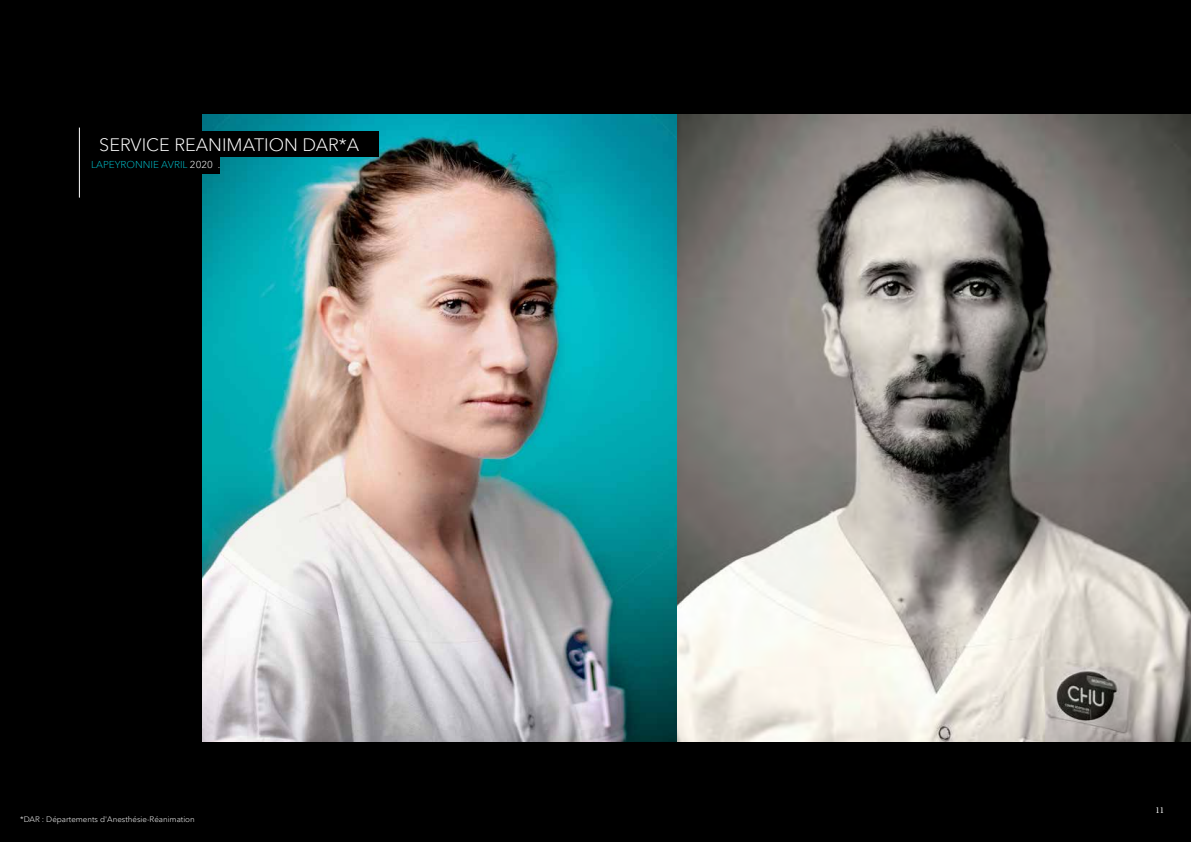
<style>
.page{position:relative;width:1191px;height:842px;background:#fff}
.page>*{position:absolute;margin:0;border:0;box-sizing:border-box;transform-origin:0 0}
.t1{font:300 18px "Avenir Next LT Pro";color:#fff}
.t2{font:300 10px/16.3px "Avenir Next LT Pro";color:#fff}
.t3{font:9.1px "Minion Pro";color:#fff}
.t4{font:300 8px "Avenir Next LT Pro";color:#fff}
.s1{color:#00bcc7}
</style>
<div class="page">
<div style="left:595px;top:0;width:596px;height:842px;background:#000"></div>
<div style="left:0;top:0;width:595px;height:842px;background:#000"></div>
<img style="left:203px;top:115px;width:474px;height:626px">
<img style="left:677px;top:115px;width:514px;height:626px">
<div style="left:62px;top:156px;width:158px;height:17px;background:#000"></div>
<hr style="left:79px;top:128px;width:1px;height:70px;background:#fff">
<div style="left:80px;top:131px;width:298px;height:26px;background:#000"></div>
<h1 class="t1" style="left:99px;top:134px;width:261px">SERVICE REANIMATION DAR*A</h1>
<p class="t2" style="left:89px;top:140px;width:148px">SERVICE REANIMATION DAR* A<br><span class="s1">LAPEYRONNIE AVRIL</span> 2020 .</p>
<p class="t4" style="left:20px;top:815px;width:176px">*DAR : Départements d'Anesthésie-Réanimation</p>
<p class="t3" style="left:1155px;top:804px;width:10px">11</p>
</div>
